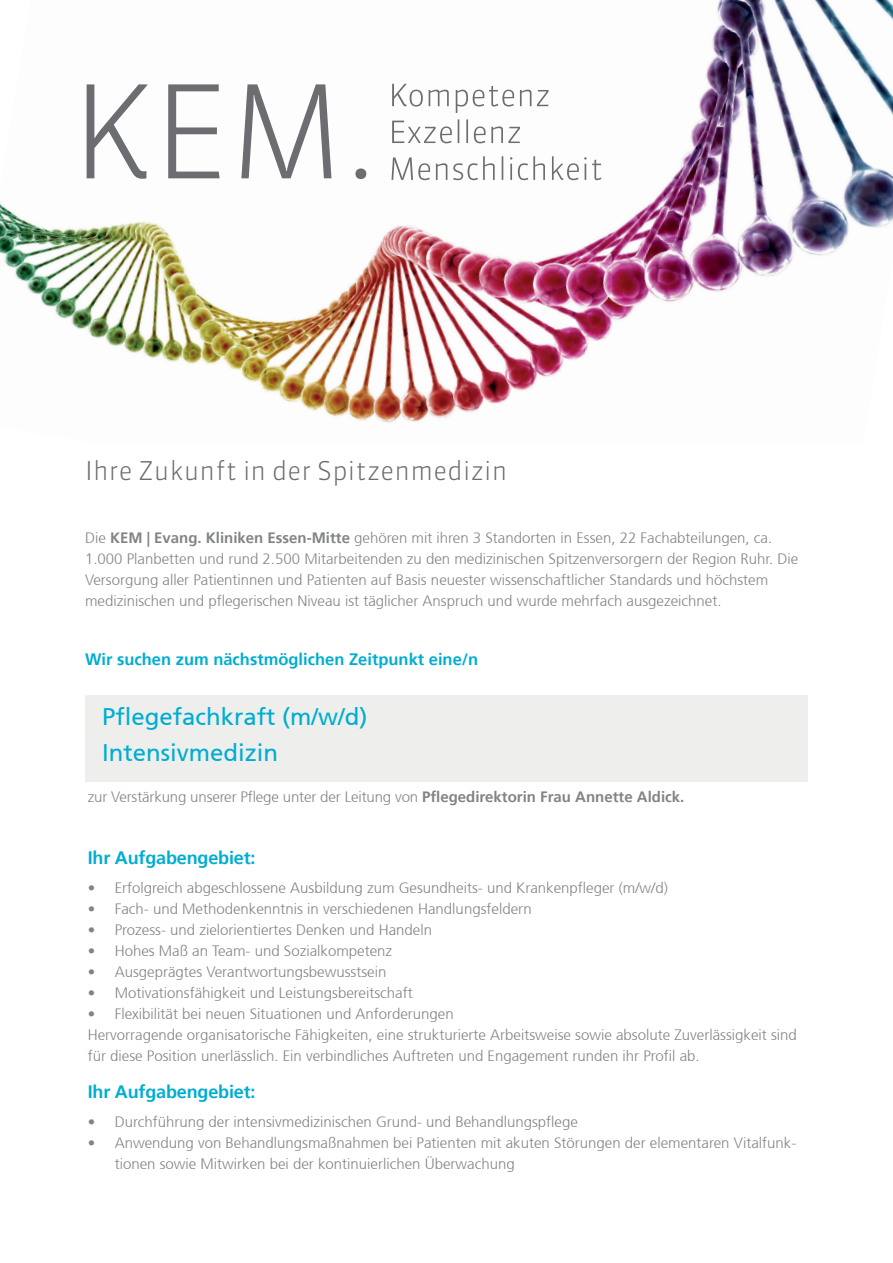
<style>
.page{position:relative;width:893px;height:1263px;background:#fff}
.page>*{position:absolute;margin:0;border:0;box-sizing:border-box;transform-origin:0 0}
.t1{font:300 25.8px "Sanuk";letter-spacing:.01em;color:#6c6d70}
.t2{font:24px "Frutiger 55 Roman";color:#00add2}
.t3{font:700 18px "Frutiger 65";letter-spacing:-.01em;color:#00add2}
.t4{font:700 16.5px "Frutiger 65";color:#00add2}
.t5{font:300 15px/21px "Frutiger 45";color:#818386}
.s1{font-family:"Frutiger 65";font-weight:700}
</style>
<div class="page">
<img style="left:0;top:0;width:893px;height:423px">
<div style="left:85px;top:695px;width:723px;height:86px;background:#eeefec"></div>
<svg style="left:391px;top:156px;width:210px;height:24px"></svg>
<svg style="left:392px;top:119px;width:128px;height:24px"></svg>
<svg style="left:392px;top:84px;width:156px;height:29px"></svg>
<svg style="left:87px;top:84px;width:279px;height:95px"></svg>
<p class="t1" style="left:85px;top:455px;width:424px">Ihre Zukunft in der Spitzenmedizin</p>
<p class="t5" style="left:85px;top:527px;width:715px">Die <span class="s1">KEM | Evang. Kliniken Essen-Mitte</span> gehören mit ihren 3 Standorten in Essen, 22 Fachabteilungen, ca.<br>1.000 Planbetten und rund 2.500 Mitarbeitenden zu den medizinischen Spitzenversorgern der Region Ruhr. Die Versorgung aller Patientinnen und Patienten auf Basis neuester wissenschaftlicher Standards und höchstem medizinischen und pflegerischen Niveau ist täglicher Anspruch und wurde mehrfach ausgezeichnet.</p>
<p class="t4" style="left:85px;top:650px;width:395px">Wir suchen zum nächstmöglichen Zeitpunkt eine/n</p>
<p class="t2" style="left:102px;top:702px;width:267px">Pflegefachkraft (m/w/d)</p>
<p class="t2" style="left:102px;top:738px;width:178px">Intensivmedizin</p>
<p class="t5" style="left:88px;top:787px;width:598px">zur Verstärkung unserer Pflege unter der Leitung von <span class="s1">Pflegedirektorin Frau Annette Aldick.</span></p>
<p class="t3" style="left:88px;top:847px;width:169px">Ihr Aufgabengebiet:</p>
<p class="t5" style="left:88px;top:878px;width:582px">• Erfolgreich abgeschlossene Ausbildung zum Gesundheits- und Krankenpfleger (m/w/d)</p>
<p class="t5" style="left:88px;top:899px;width:446px">• Fach- und Methodenkenntnis in verschiedenen Handlungsfeldern</p>
<p class="t5" style="left:88px;top:920px;width:346px">• Prozess- und zielorientiertes Denken und Handeln</p>
<p class="t5" style="left:88px;top:941px;width:306px">• Hohes Maß an Team- und Sozialkompetenz</p>
<p class="t5" style="left:88px;top:962px;width:300px">• Ausgeprägtes Verantwortungsbewusstsein</p>
<p class="t5" style="left:88px;top:983px;width:327px">• Motivationsfähigkeit und Leistungsbereitschaft</p>
<p class="t5" style="left:88px;top:1004px;width:367px">• Flexibilität bei neuen Situationen und Anforderungen</p>
<p class="t5" style="left:88px;top:1025px;width:711px">Hervorragende organisatorische Fähigkeiten, eine strukturierte Arbeitsweise sowie absolute Zuverlässigkeit sind für diese Position unerlässlich. Ein verbindliches Auftreten und Engagement runden ihr Profil ab.</p>
<p class="t3" style="left:88px;top:1081px;width:169px">Ihr Aufgabengebiet:</p>
<p class="t5" style="left:88px;top:1112px;width:492px">• Durchführung der intensivmedizinischen Grund- und Behandlungspflege</p>
<p class="t5" style="left:115px;top:1133px;width:683px;text-indent:-27px">• Anwendung von Behandlungsmaßnahmen bei Patienten mit akuten Störungen der elementaren Vitalfunk&shy;tionen sowie Mitwirken bei der kontinuierlichen Überwachung</p>
</div>
